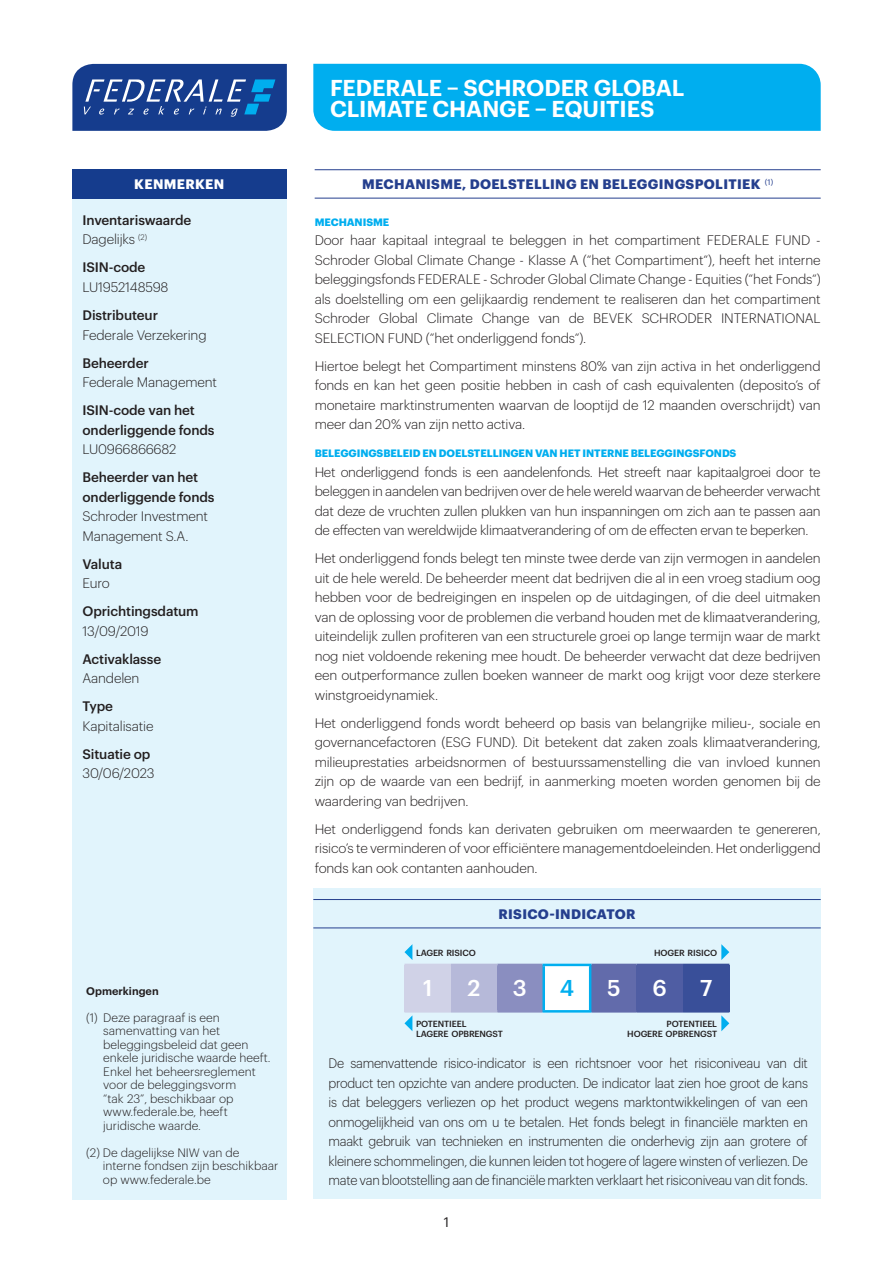
<style>
.page{position:relative;width:893px;height:1263px;background:#fff}
.page>*{position:absolute;margin:0;border:0;box-sizing:border-box;transform-origin:0 0}
.t1{font:600 22.5px/21px "Graphik";letter-spacing:-.005em;color:#fff}
.t2{font:500 22.35px "Graphik";color:#fff}
.t3{font:500 22.35px "Graphik";color:#00aeef}
.t4{font:300 13.5px/19.5px "Graphik";letter-spacing:-.01em;color:#231f20;text-align:justify}
.t5{font:300 13.5px/19.5px "Graphik";letter-spacing:-.01em;color:#231f20;text-align:justify;scale:.95 1}
.t6{font:500 13.5px/19.5px "Graphik";letter-spacing:-.01em;color:#231f20}
.t7{font:700 13.5px "Graphik";letter-spacing:.025em;color:#253f8e}
.t8{font:700 13.5px "Graphik";letter-spacing:.025em;color:#fff}
.t9{font:13.5px "Graphik";color:#231f20}
.t10{font:300 12px/13.5px "Graphik";color:#231f20}
.t11{font:600 10.8px "Graphik";color:#231f20}
.t12{font:700 10.5px "Graphik";letter-spacing:-.005em;color:#00aeef}
.t13{font:500 8.7px "Graphik";letter-spacing:-.015em;color:#231f20}
.s1{font-weight:300}
.s2{font-weight:500}
</style>
<div class="page">
<div style="left:313px;top:889px;width:508px;height:310px;background:#e1f4fc"></div>
<div style="left:72px;top:169px;width:215px;height:1030px;background:#e1f4fc"></div>
<div style="left:72px;top:169px;width:215px;height:30px;background:#153c8d"></div>
<div style="left:313px;top:64px;width:508px;height:67px;background:#00aeef"></div>
<hr style="left:315px;top:169px;width:506px;height:1px;background:#253f8e">
<hr style="left:315px;top:198px;width:506px;height:1px;background:#253f8e">
<div style="left:404px;top:965px;width:47px;height:46px;background:#d0d2e7"></div>
<div style="left:451px;top:965px;width:46px;height:46px;background:#b6b9d9"></div>
<div style="left:497px;top:965px;width:47px;height:46px;background:#8a8ec0"></div>
<div style="left:544px;top:965px;width:46px;height:46px;background:#fff"></div>
<div style="left:590px;top:965px;width:47px;height:46px;background:#626bab"></div>
<div style="left:637px;top:965px;width:46px;height:46px;background:#4f5da3"></div>
<div style="left:683px;top:965px;width:46px;height:46px;background:#394f99"></div>
<hr style="left:404px;top:964px;width:47px;height:2px;background:#d0d2e7">
<hr style="left:404px;top:1010px;width:47px;height:2px;background:#d0d2e7">
<hr style="left:591px;top:964px;width:46px;height:2px;background:#626bab">
<hr style="left:591px;top:1010px;width:46px;height:2px;background:#626bab">
<hr style="left:637px;top:964px;width:46px;height:2px;background:#4f5da3">
<hr style="left:637px;top:1010px;width:46px;height:2px;background:#4f5da3">
<hr style="left:683px;top:964px;width:46px;height:2px;background:#394f99">
<hr style="left:683px;top:1010px;width:46px;height:2px;background:#394f99">
<hr style="left:497px;top:964px;width:45px;height:2px;background:#8a8ec0">
<hr style="left:497px;top:1010px;width:45px;height:2px;background:#8a8ec0">
<hr style="left:542px;top:964px;width:49px;height:2px;background:#00aeef">
<hr style="left:542px;top:966px;width:3px;height:44px;background:#00aeef">
<hr style="left:589px;top:966px;width:2px;height:44px;background:#00aeef">
<hr style="left:542px;top:1010px;width:49px;height:2px;background:#00aeef">
<hr style="left:451px;top:964px;width:46px;height:2px;background:#b6b9d9">
<hr style="left:451px;top:1010px;width:46px;height:2px;background:#b6b9d9">
<svg style="left:404px;top:944px;width:8px;height:16px"></svg>
<svg style="left:721px;top:944px;width:8px;height:16px"></svg>
<svg style="left:404px;top:1016px;width:8px;height:15px"></svg>
<svg style="left:721px;top:1015px;width:8px;height:16px"></svg>
<hr style="left:313px;top:899px;width:508px;height:1px;background:#253f8e">
<hr style="left:313px;top:927px;width:508px;height:1px;background:#253f8e">
<svg style="left:72px;top:64px;width:215px;height:67px;background:#2b529b"></svg>
<p class="t8" style="left:134px;top:174px;width:92px">KENMERKEN</p>
<p class="t6" style="left:82px;top:209px;width:110px">Inventariswaarde<br><span class="s1">Dagelijks</span> <sup>(2)</sup></p>
<p class="t4" style="left:82px;top:257px;width:87px"><span class="s2">ISIN-code<br></span>LU1952148598</p>
<p class="t4" style="left:82px;top:304px;width:126px"><span class="s2">Distributeur<br></span>Federale Verzekering</p>
<p class="t4" style="left:82px;top:352px;width:136px"><span class="s2">Beheerder<br></span>Federale Management</p>
<p class="t6" style="left:82px;top:399px;width:134px">ISIN-code van het onderliggende fonds<br><span class="s1">LU0966866682</span></p>
<p class="t6" style="left:82px;top:466px;width:134px">Beheerder van het onderliggende fonds<br><span class="s1">Schroder Investment<br>Management S.A.</span></p>
<p class="t6" style="left:82px;top:553px;width:41px">Valuta<br><span class="s1">Euro</span></p>
<p class="t6" style="left:82px;top:600px;width:118px">Oprichtingsdatum<br><span class="s1">13/09/2019</span></p>
<p class="t6" style="left:82px;top:648px;width:80px">Activaklasse<br><span class="s1">Aandelen</span></p>
<p class="t4" style="left:82px;top:695px;width:72px"><span class="s2">Type<br></span>Kapitalisatie</p>
<p class="t6" style="left:82px;top:743px;width:74px">Situatie op<br><span class="s1">30/06/2023</span></p>
<p class="t11" style="left:86px;top:982px;width:74px">Opmerkingen</p>
<p class="t10" style="left:103px;top:1010px;width:169px;text-indent:-17px">(1) Deze paragraaf is een samenvatting van het beleggingsbeleid dat geen enkele juridische waarde heeft.<br>Enkel het beheersreglement voor de beleggingsvorm<br>“tak 23”, beschikbaar op www.federale.be, heeft juridische waarde.</p>
<p class="t10" style="left:103px;top:1145px;width:177px;text-indent:-17px">(2) De dagelijkse NIW van de interne fondsen zijn beschikbaar op www.federale.be</p>
<p class="t1" style="left:330px;top:75px;width:356px">FEDERALE – SCHRODER GLOBAL<br>CLIMATE CHANGE – EQUITIES</p>
<p class="t7" style="left:362px;top:174px;width:413px">MECHANISME, DOELSTELLING EN BELEGGINGSPOLITIEK <sup>(1)</sup></p>
<p class="t12" style="left:315px;top:214px;width:76px">MECHANISME</p>
<p class="t4" style="left:315px;top:230px;width:508px">Door haar kapitaal integraal te beleggen in het compartiment FEDERALE FUND - Schroder Global Climate Change - Klasse A (“het Compartiment“), heeft het interne beleggingsfonds FEDERALE - Schroder Global Climate Change - Equities (“het Fonds“) als doelstelling om een gelijkaardig rendement te realiseren dan het compartiment Schroder Global Climate Change van de BEVEK SCHRODER INTERNATIONAL SELECTION FUND (“het onderliggend fonds“).</p>
<p class="t4" style="left:315px;top:355px;width:507px">Hiertoe belegt het Compartiment minstens 80% van zijn activa in het onderliggend fonds en kan het geen positie hebben in cash of cash equivalenten (deposito’s of monetaire marktinstrumenten waarvan de looptijd de 12 maanden overschrijdt) van meer dan 20% van zijn netto activa.</p>
<p class="t12" style="left:315px;top:445px;width:423px">BELEGGINGSBELEID EN DOELSTELLINGEN VAN HET INTERNE BELEGGINGSFONDS</p>
<p class="t4" style="left:315px;top:461px;width:508px">Het onderliggend fonds is een aandelenfonds. Het streeft naar kapitaalgroei door te beleggen in aandelen van bedrijven over de hele wereld waarvan de beheerder verwacht dat deze de vruchten zullen plukken van hun inspanningen om zich aan te passen aan de effecten van wereldwijde klimaatverandering of om de effecten ervan te beperken.</p>
<p class="t4" style="left:315px;top:548px;width:508px">Het onderliggend fonds belegt ten minste twee derde van zijn vermogen in aandelen uit de hele wereld. De beheerder meent dat bedrijven die al in een vroeg stadium oog hebben voor de bedreigingen en inspelen op de uitdagingen, of die deel uitmaken van de oplossing voor de problemen die verband houden met de klimaatverandering, uiteindelijk zullen profiteren van een structurele groei op lange termijn waar de markt nog niet voldoende rekening mee houdt. De beheerder verwacht dat deze bedrijven een outperformance zullen boeken wanneer de markt oog krijgt voor deze sterkere winstgroeidynamiek.</p>
<p class="t4" style="left:315px;top:712px;width:508px">Het onderliggend fonds wordt beheerd op basis van belangrijke milieu-, sociale en governancefactoren (ESG FUND). Dit betekent dat zaken zoals klimaatverandering, milieuprestaties arbeidsnormen of bestuurssamenstelling die van invloed kunnen zijn op de waarde van een bedrijf, in aanmerking moeten worden genomen bij de waardering van bedrijven.</p>
<p class="t4" style="left:315px;top:818px;width:508px">Het onderliggend fonds kan derivaten gebruiken om meerwaarden te genereren, risico’s te verminderen of voor efficiëntere managementdoeleinden. Het onderliggend fonds kan ook contanten aanhouden.</p>
<p class="t13" style="left:416px;top:946px;width:61px">LAGER RISICO</p>
<p class="t7" style="left:498px;top:904px;width:139px">RISICO-INDICATOR</p>
<p class="t13" style="left:654px;top:946px;width:64px">HOGER RISICO</p>
<p class="t2" style="left:423px;top:971px;width:11px">1</p>
<p class="t2" style="left:468px;top:971px;width:14px">2</p>
<p class="t2" style="left:513px;top:971px;width:15px">3</p>
<p class="t3" style="left:560px;top:971px;width:16px">4</p>
<p class="t2" style="left:607px;top:971px;width:15px">5</p>
<p class="t2" style="left:653px;top:971px;width:16px">6</p>
<p class="t2" style="left:700px;top:971px;width:14px">7</p>
<p class="t13" style="left:416px;top:1017px;width:52px">POTENTIEEL</p>
<p class="t13" style="left:416px;top:1027px;width:88px">LAGERE OPBRENGST</p>
<p class="t13" style="left:667px;top:1017px;width:52px">POTENTIEEL</p>
<p class="t13" style="left:627px;top:1027px;width:91px">HOGERE OPBRENGST</p>
<p class="t5" style="left:328px;top:1053px;width:506px">De samenvattende risico-indicator is een richtsnoer voor het risiconiveau van dit product ten opzichte van andere producten. De indicator laat zien hoe groot de kans is dat beleggers verliezen op het product wegens marktontwikkelingen of van een onmogelijkheid van ons om u te betalen. Het fonds belegt in financiële markten en maakt gebruik van technieken en instrumenten die onderhevig zijn aan grotere of kleinere schommelingen, die kunnen leiden tot hogere of lagere winsten of verliezen. De mate van blootstelling aan de financiële markten verklaart het risiconiveau van dit fonds.</p>
<p class="t9" style="left:444px;top:1212px;width:7px">1</p>
</div>
